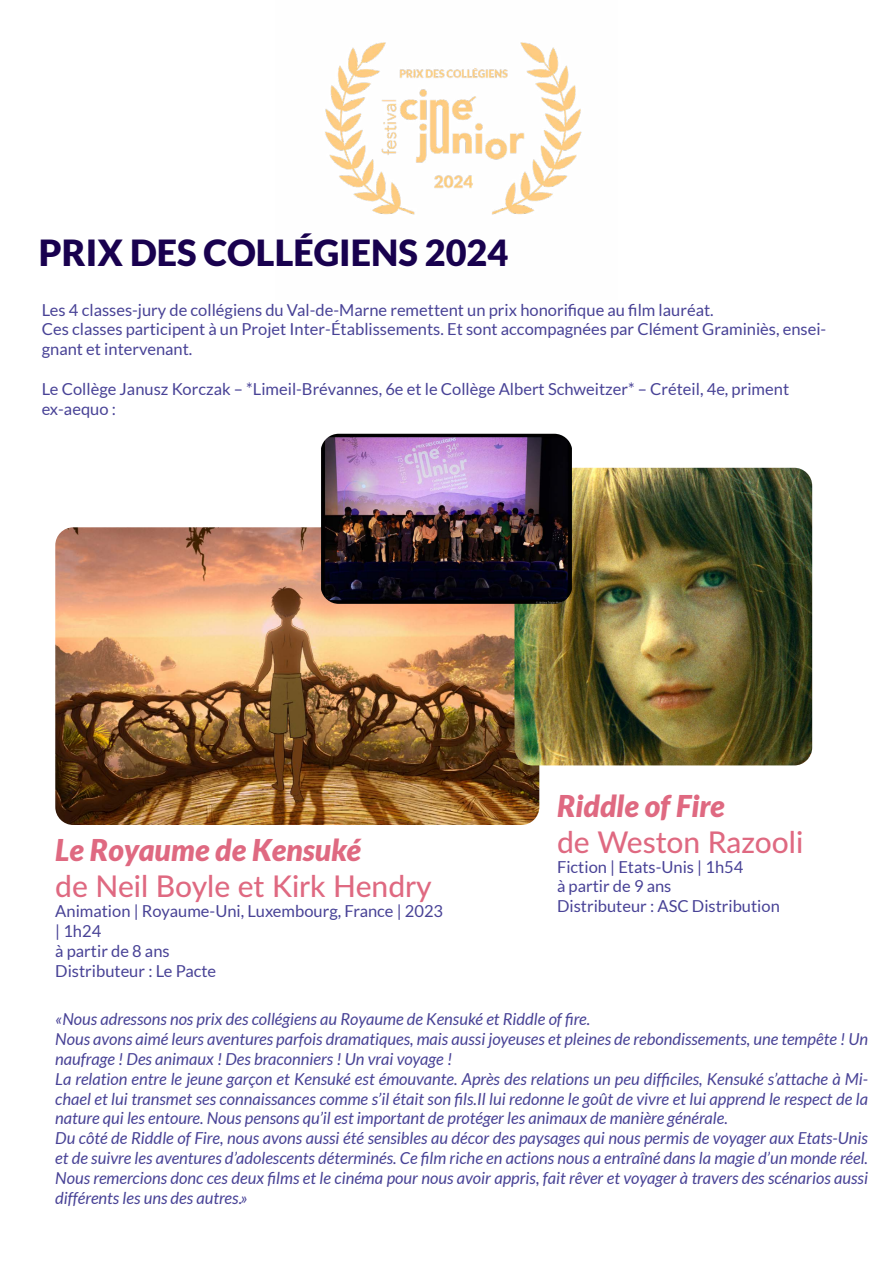
<style>
.page{position:relative;width:893px;height:1263px;background:#fff}
.page>*{position:absolute;margin:0;border:0;box-sizing:border-box;transform-origin:0 0}
.t1{font:900 36px "Lato";color:#19014f}
.t2{font:500 30px "Lato";color:#df6981}
.t3{font:italic 900 30px "Lato";color:#df6981}
.t4{font:italic 16.5px/19.8px "Lato";color:#484296}
.t5{font:16.5px/19.8px "Lato";color:#484296}
</style>
<div class="page">
<img style="left:55px;top:527px;width:484px;height:298px">
<img style="left:325px;top:42px;width:257px;height:173px">
<img style="left:514px;top:468px;width:298px;height:297px">
<img style="left:321px;top:434px;width:251px;height:170px">
<h1 class="t1" style="left:39px;top:232px;width:471px">PRIX DES COLLÉGIENS 2024</h1>
<p class="t5" style="left:42px;top:300px;width:786px">Les 4 classes-jury de collégiens du Val-de-Marne remettent un prix honorifique au film lauréat.<br>Ces classes participent à un Projet Inter-Établissements. Et sont accompagnées par Clément Graminiès, ensei&shy;gnant et intervenant.</p>
<p class="t5" style="left:42px;top:379px;width:749px">Le Collège Janusz Korczak – *Limeil-Brévannes, 6e et le Collège Albert Schweitzer* – Créteil, 4e, priment ex-aequo :</p>
<h2 class="t3" style="left:55px;top:833px;width:307px">Le Royaume de Kensuké</h2>
<h2 class="t2" style="left:55px;top:865px;width:378px">de Neil Boyle et Kirk Hendry</h2>
<p class="t5" style="left:55px;top:901px;width:389px">Animation | Royaume-Uni, Luxembourg, France | 2023 | 1h24<br>à partir de 8 ans<br>Distributeur : Le Pacte</p>
<h2 class="t3" style="left:557px;top:788px;width:169px">Riddle of Fire</h2>
<h2 class="t2" style="left:557px;top:820px;width:248px">de Weston Razooli</h2>
<p class="t5" style="left:557px;top:856px;width:224px">Fiction | Etats-Unis | 1h54<br>à partir de 9 ans<br>Distributeur : ASC Distribution</p>
<p class="t4" style="left:55px;top:1010px;width:814px">«Nous adressons nos prix des collégiens au Royaume de Kensuké et Riddle of fire.<br>Nous avons aimé leurs aventures parfois dramatiques, mais aussi joyeuses et pleines de rebondissements, une tempête ! Un naufrage ! Des animaux ! Des braconniers ! Un vrai voyage !<br>La relation entre le jeune garçon et Kensuké est émouvante. Après des relations un peu difficiles, Kensuké s’attache à Mi&shy;chael et lui transmet ses connaissances comme s’il était son fils.Il lui redonne le goût de vivre et lui apprend le respect de la nature qui les entoure. Nous pensons qu’il est important de protéger les animaux de manière générale.<br>Du côté de Riddle of Fire, nous avons aussi été sensibles au décor des paysages qui nous permis de voyager aux Etats-Unis et de suivre les aventures d’adolescents déterminés. Ce film riche en actions nous a entraîné dans la magie d’un monde réel.<br>Nous remercions donc ces deux films et le cinéma pour nous avoir appris, fait rêver et voyager à travers des scénarios aussi différents les uns des autres.»</p>
</div>
